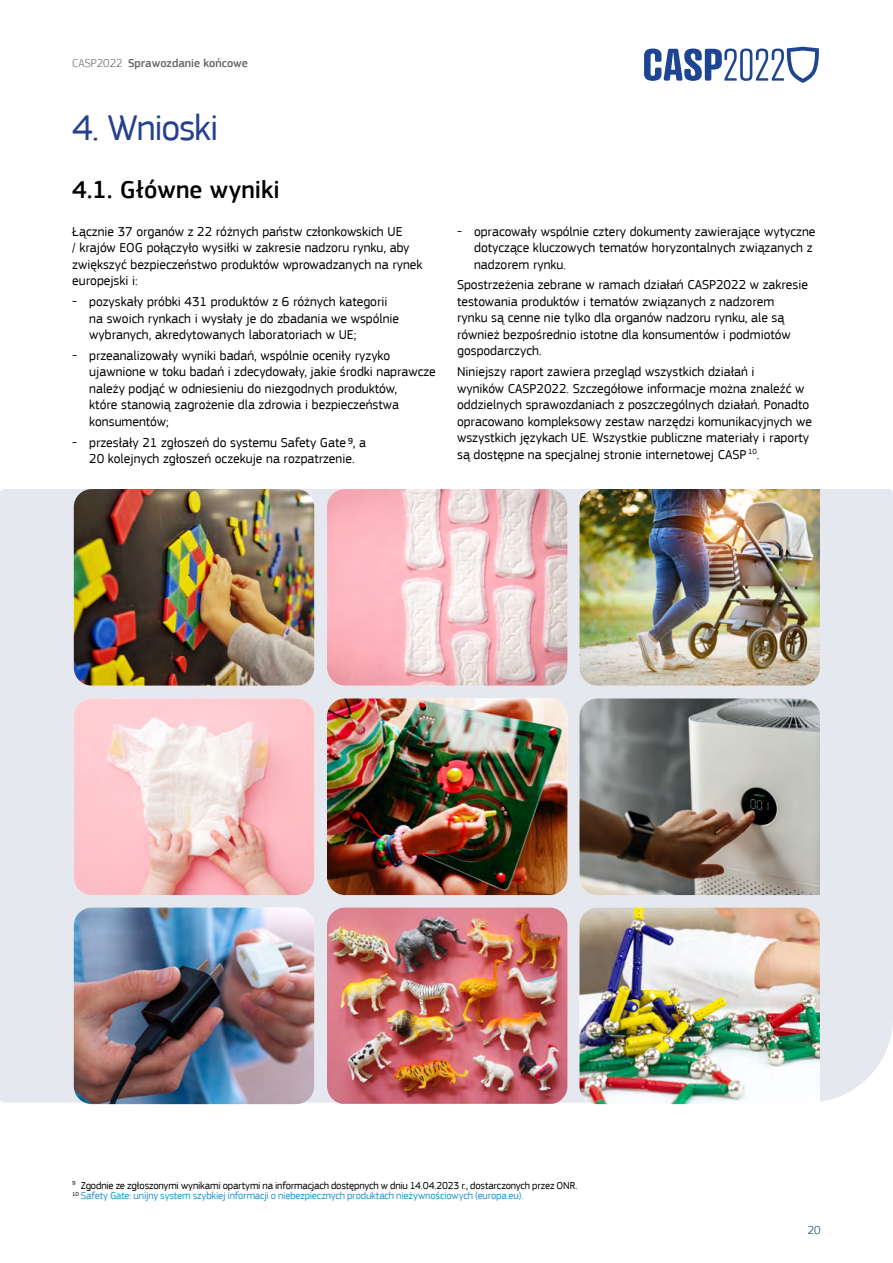
<style>
.page{position:relative;width:893px;height:1263px;background:#fff}
.page>*{position:absolute;margin:0;border:0;box-sizing:border-box;transform-origin:0 0}
.t1{font:37.5px "EC Square Sans Pro";letter-spacing:-.035em;color:#25408f}
.t2{font:500 25.5px "EC Square Sans Pro";letter-spacing:.01em;color:#000}
.t3{font:13.5px/16.5px "EC Square Sans Pro";color:#000}
.t4{font:500 12px "EC Square Sans Pro";color:#636466}
.t5{font:300 12px "EC Square Sans Pro";color:#02405d}
.t6{font:10.5px/10.5px "EC Square Sans Pro";letter-spacing:-.015em;color:#000}
.s1{font-weight:300}
.s2{color:#2194d2}
</style>
<div class="page">
<div style="left:0;top:489px;width:893px;height:613px;background:#e6e8ef"></div>
<img style="left:74px;top:489px;width:240px;height:197px">
<img style="left:327px;top:489px;width:240px;height:197px">
<img style="left:579px;top:489px;width:241px;height:197px">
<img style="left:74px;top:698px;width:240px;height:197px">
<img style="left:74px;top:907px;width:240px;height:197px">
<img style="left:327px;top:698px;width:240px;height:197px">
<img style="left:327px;top:907px;width:240px;height:197px">
<img style="left:579px;top:698px;width:241px;height:197px">
<img style="left:579px;top:907px;width:241px;height:197px">
<svg style="left:644px;top:47px;width:175px;height:36px"></svg>
<p class="t4" style="left:72px;top:56px;width:177px"><span class="s1">CASP2022</span> Sprawozdanie końcowe</p>
<h1 class="t1" style="left:72px;top:105px;width:148px">4. Wnioski</h1>
<h2 class="t2" style="left:72px;top:175px;width:209px">4.1. Główne wyniki</h2>
<p class="t3" style="left:72px;top:223px;width:352px">Łącznie 37 organów z 22 różnych państw członkowskich UE<br>/ krajów EOG połączyło wysiłki w zakresie nadzoru rynku, aby zwiększyć bezpieczeństwo produktów wprowadzanych na rynek europejski i:</p>
<p class="t3" style="left:89px;top:293px;width:311px;text-indent:-17px">- pozyskały próbki 431 produktów z 6 różnych kategorii na swoich rynkach i wysłały je do zbadania we wspólnie wybranych, akredytowanych laboratoriach w UE;</p>
<p class="t3" style="left:89px;top:347px;width:348px;text-indent:-17px">- przeanalizowały wyniki badań, wspólnie oceniły ryzyko ujawnione w toku badań i zdecydowały, jakie środki naprawcze należy podjąć w odniesieniu do niezgodnych produktów,<br>które stanowią zagrożenie dla zdrowia i bezpieczeństwa konsumentów;</p>
<p class="t3" style="left:72px;top:434px;width:295px;text-align:center">- przesłały 21 zgłoszeń do systemu Safety Gate 9, a<br>20 kolejnych zgłoszeń oczekuje na rozpatrzenie.</p>
<p class="t3" style="left:474px;top:223px;width:343px;text-indent:-17px">- opracowały wspólnie cztery dokumenty zawierające wytyczne dotyczące kluczowych tematów horyzontalnych związanych z nadzorem rynku.</p>
<p class="t3" style="left:457px;top:277px;width:352px">Spostrzeżenia zebrane w ramach działań CASP2022 w zakresie testowania produktów i tematów związanych z nadzorem rynku są cenne nie tylko dla organów nadzoru rynku, ale są również bezpośrednio istotne dla konsumentów i podmiotów gospodarczych.</p>
<p class="t3" style="left:457px;top:363px;width:356px">Niniejszy raport zawiera przegląd wszystkich działań i<br>wyników CASP2022. Szczegółowe informacje można znaleźć w oddzielnych sprawozdaniach z poszczególnych działań. Ponadto opracowano kompleksowy zestaw narzędzi komunikacyjnych we wszystkich językach UE. Wszystkie publiczne materiały i raporty są dostępne na specjalnej stronie internetowej CASP <sup>10</sup>.</p>
<p class="t6" style="left:72px;top:1180px;width:507px"><sup>9</sup> Zgodnie ze zgłoszonymi wynikami opartymi na informacjach dostępnych w dniu 14.04.2023 r., dostarczonych przez ONR.<br><sup>10</sup> <span class="s2">Safety Gate: unijny system szybkiej informacji o niebezpiecznych produktach nieżywnościowych (europa.eu).</span></p>
<p class="t5" style="left:808px;top:1223px;width:14px">20</p>
</div>
